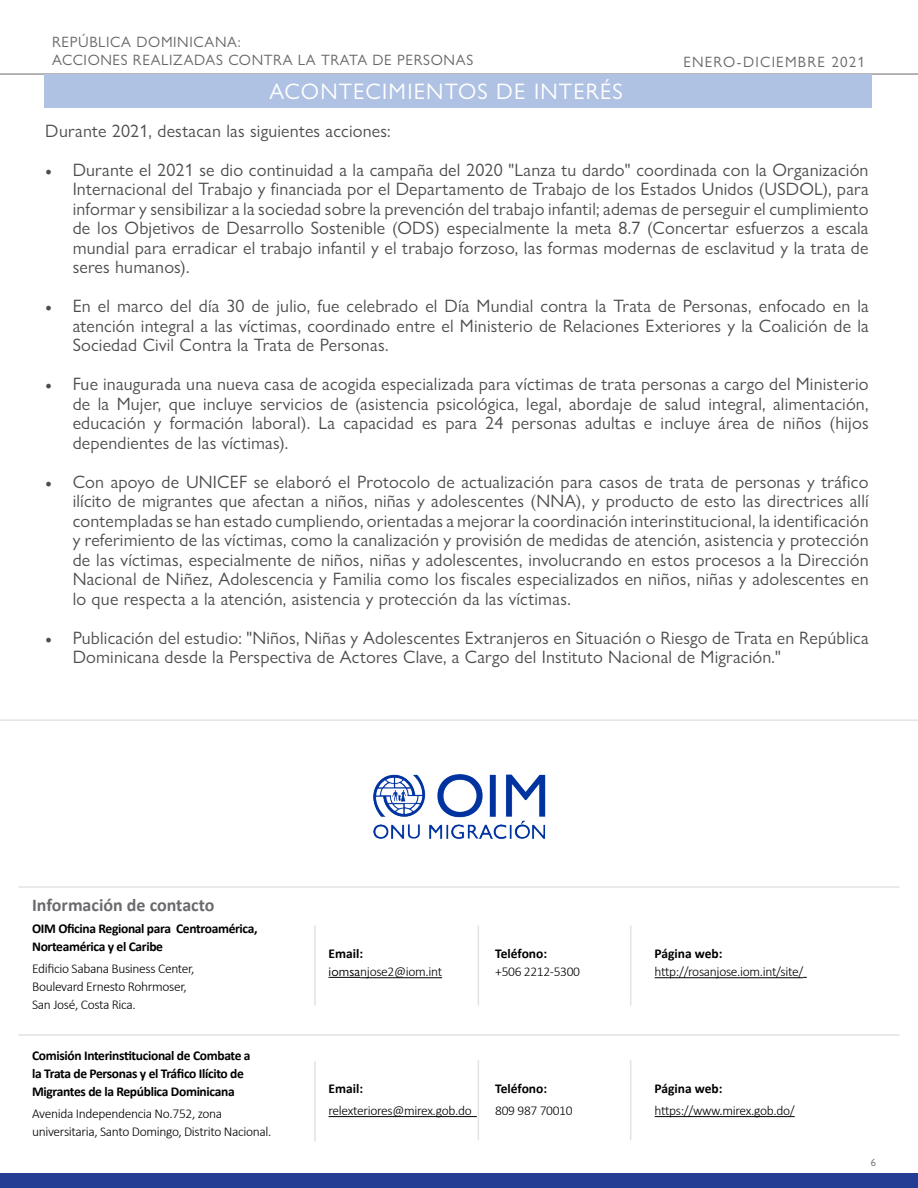
<style>
.page{position:relative;width:918px;height:1188px;background:#fff}
.page>*{position:absolute;margin:0;border:0;box-sizing:border-box;transform-origin:0 0}
.t1{font:22.5px "Gill Sans Nova";letter-spacing:.05em;color:#fff}
.t2{font:22.5px "Gill Sans Nova";letter-spacing:.005em;color:#fff}
.t3{font:18px/19.5px "Gill Sans Nova";letter-spacing:.01em;color:#000;text-align:justify}
.t4{font:700 18px "Calibri";color:#696a6d}
.t5{font:15px/18px "Gill Sans Nova";letter-spacing:.04em;color:#6a6667}
.t6{font:15px "Gill Sans Nova";letter-spacing:.08em;color:#6a6667}
.t7{font:300 13.5px/18px "Calibri";letter-spacing:-.025em;color:#000}
.t8{font:700 13.5px/18px "Calibri";letter-spacing:-.025em;color:#000}
.t9{font:700 13.5px "Calibri";color:#000}
.t10{font:10.5px "Gill Sans Nova";color:#6a6667}
.s1{font-family:"Minion Pro"}
.s2{font-weight:700}
.s3{font-family:"Gill Sans Nova";font-weight:400}
</style>
<div class="page">
<hr style="left:0;top:74px;width:918px;height:1px;background:#6a6667">
<div style="left:0;top:1173px;width:918px;height:15px;background:#233d94"></div>
<hr style="left:0;top:719px;width:918px;height:2px;background:#e2e3e4">
<img style="left:373px;top:774px;width:173px;height:65px">
<div style="left:44px;top:74px;width:827px;height:34px;background:#afc2e3"></div>
<hr style="left:18px;top:1034px;width:882px;height:2px;background:#e2e3e4">
<hr style="left:18px;top:886px;width:882px;height:2px;background:#e2e3e4">
<hr style="left:655px;top:977px;width:148px;height:1px;background:#000">
<hr style="left:328px;top:977px;width:32px;height:1px;background:#000">
<hr style="left:360px;top:977px;width:82px;height:1px;background:#000">
<hr style="left:314px;top:926px;width:2px;height:80px;background:#e2e3e4">
<hr style="left:314px;top:1061px;width:2px;height:80px;background:#e2e3e4">
<hr style="left:478px;top:926px;width:1px;height:80px;background:#e2e3e4">
<hr style="left:630px;top:926px;width:1px;height:80px;background:#e2e3e4">
<hr style="left:655px;top:1116px;width:140px;height:1px;background:#000">
<hr style="left:328px;top:1116px;width:149px;height:1px;background:#000">
<hr style="left:478px;top:1060px;width:1px;height:80px;background:#e2e3e4">
<hr style="left:630px;top:1060px;width:1px;height:80px;background:#e2e3e4">
<p class="t5" style="left:52px;top:33px;width:423px">REPÚBLICA DOMINICANA:<br>ACCIONES REALIZADAS CONTRA LA TRATA DE PERSONAS</p>
<p class="t6" style="left:683px;top:53px;width:183px">ENERO-DICIEMBRE 2021</p>
<p class="t1" style="left:270px;top:78px;width:355px">ACONTECIMIENTOS DE INTERÉS</p>
<p class="t2" style="left:382px;top:78px;width:154px">BACKGROUND</p>
<p class="t3" style="left:46px;top:121px;width:347px">Durante 2021, destacan las siguientes acciones:</p>
<p class="t3" style="left:73px;top:160px;width:798px;text-indent:-27px"><span class="s1">•</span> Durante el 2021 se dio continuidad a la campaña del 2020 "Lanza tu dardo" coordinada con la Organización Internacional del Trabajo y financiada por el Departamento de Trabajo de los Estados Unidos (USDOL), para informar y sensibilizar a la sociedad sobre la prevención del trabajo infantil; ademas de perseguir el cumplimiento de los Objetivos de Desarrollo Sostenible (ODS) especialmente la meta 8.7 (Concertar esfuerzos a escala mundial para erradicar el trabajo infantil y el trabajo forzoso, las formas modernas de esclavitud y la trata de seres humanos).</p>
<p class="t3" style="left:73px;top:296px;width:798px;text-indent:-27px"><span class="s1">•</span> En el marco del día 30 de julio, fue celebrado el Día Mundial contra la Trata de Personas, enfocado en la atención integral a las víctimas, coordinado entre el Ministerio de Relaciones Exteriores y la Coalición de la Sociedad Civil Contra la Trata de Personas.</p>
<p class="t3" style="left:73px;top:374px;width:798px;text-indent:-27px"><span class="s1">•</span> Fue inaugurada una nueva casa de acogida especializada para víctimas de trata personas a cargo del Ministerio de la Mujer, que incluye servicios de (asistencia psicológica, legal, abordaje de salud integral, alimentación, educación y formación laboral). La capacidad es para 24 personas adultas e incluye área de niños (hijos dependientes de las víctimas).</p>
<p class="t3" style="left:73px;top:472px;width:798px;text-indent:-27px"><span class="s1">•</span> Con apoyo de UNICEF se elaboró el Protocolo de actualización para casos de trata de personas y tráfico ilícito de migrantes que afectan a niños, niñas y adolescentes (NNA), y producto de esto las directrices allí contempladas se han estado cumpliendo, orientadas a mejorar la coordinación interinstitucional, la identificación y referimiento de las víctimas, como la canalización y provisión de medidas de atención, asistencia y protección de las víctimas, especialmente de niños, niñas y adolescentes, involucrando en estos procesos a la Dirección Nacional de Niñez, Adolescencia y Familia como los fiscales especializados en niños, niñas y adolescentes en lo que respecta a la atención, asistencia y protección da las víctimas.</p>
<p class="t3" style="left:73px;top:628px;width:798px;text-indent:-27px"><span class="s1">•</span> Publicación del estudio: "Niños, Niñas y Adolescentes Extranjeros en Situación o Riesgo de Trata en República<br>Dominicana desde la Perspectiva de Actores Clave, a Cargo del Instituto Nacional de Migración."</p>
<p class="t4" style="left:32px;top:892px;width:184px">Información de contacto</p>
<p class="t8" style="left:32px;top:919px;width:227px">OIM Oficina Regional para Centroamérica,<br>Norteamérica y el Caribe</p>
<p class="t7" style="left:32px;top:959px;width:164px">Edificio Sabana Business Center,<br>Boulevard Ernesto Rohrmoser,<br>San José, Costa Rica.</p>
<p class="t8" style="left:32px;top:1046px;width:220px">Comisión Interinstitucional de Combate a la Trata de Personas y el Tráfico Ilícito de<br>Migrantes de la República Dominicana</p>
<p class="t7" style="left:32px;top:1104px;width:241px">Avenida Independencia No.752, zona universitaria, Santo Domingo, Distrito Nacional.</p>
<p class="t7" style="left:328px;top:944px;width:115px"><span class="s2">Email: </span><span class="s3">iomsa</span>njose2@iom.int</p>
<p class="t9" style="left:495px;top:944px;width:53px">Teléfono:</p>
<p class="t7" style="left:495px;top:962px;width:86px">+506 2212-5300</p>
<p class="t8" style="left:328px;top:1079px;width:36px">Email:</p>
<p class="t7" style="left:328px;top:1101px;width:145px">relexteriores@mirex.gob.do</p>
<p class="t9" style="left:495px;top:1079px;width:53px">Teléfono:</p>
<p class="t7" style="left:495px;top:1101px;width:79px">809 987 70010</p>
<p class="t9" style="left:655px;top:944px;width:69px">Página web:</p>
<p class="t7" style="left:655px;top:962px;width:150px">http://rosanjose.iom.int/site/</p>
<p class="t9" style="left:655px;top:1079px;width:69px">Página web:</p>
<p class="t7" style="left:655px;top:1101px;width:142px">https://www.mirex.gob.do/</p>
<p class="t10" style="left:871px;top:1156px;width:7px">6</p>
</div>
